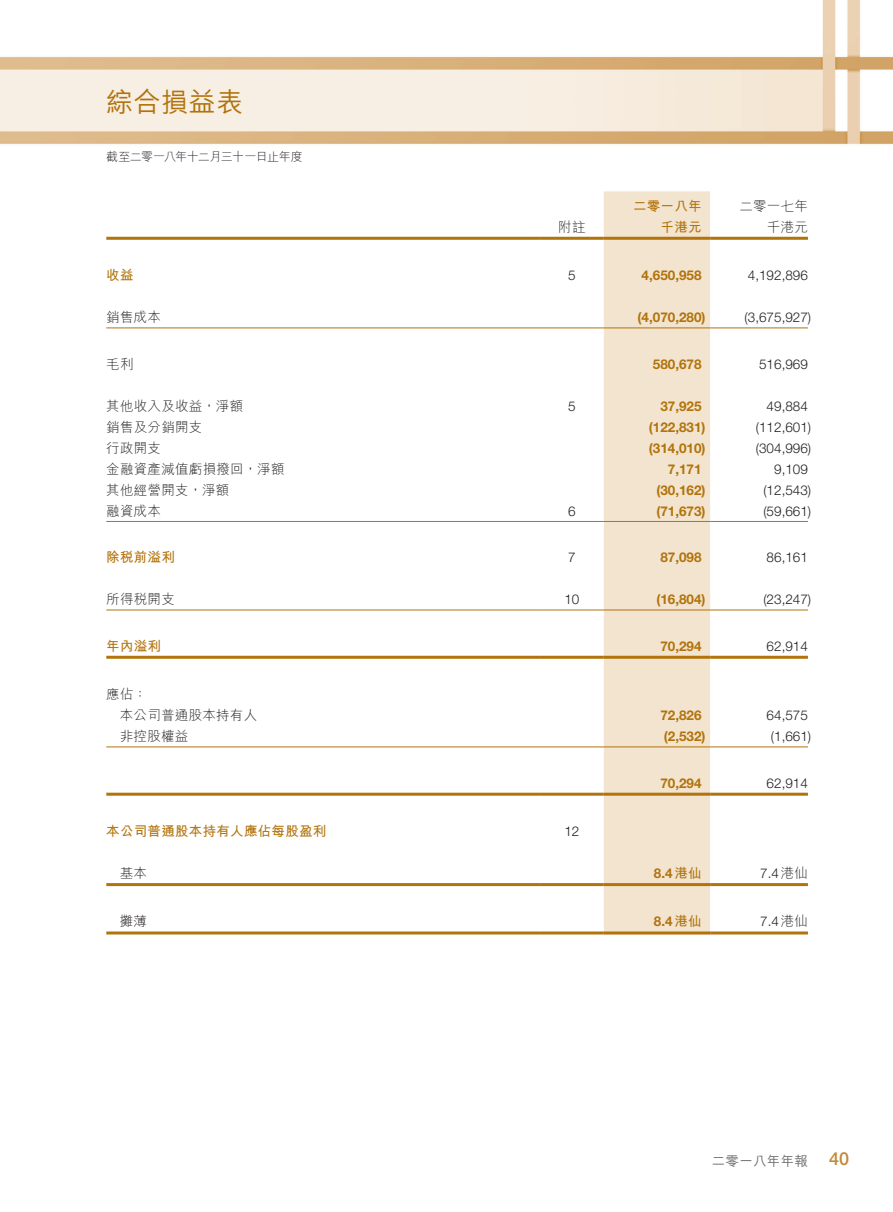
<style>
.page{position:relative;width:893px;height:1212px;background:#fff}
.page>*{position:absolute;margin:0;border:0;box-sizing:border-box;transform-origin:0 0}
.t1{font:500 27px "M Hei HK";letter-spacing:.02em;color:#b2730b}
.t2{font:500 18px "Helvetica Neue LT Std";color:#c28a39}
._50_Table_txt{font:300 13.5px "Helvetica Neue LT Std";color:#231f20}
._50_Table_txt-2{font:700 13.5px "Helvetica Neue LT Std";color:#b2730b}
._50_Table_txt-3{font:300 13.5px "M Hei HK";letter-spacing:.02em;color:#231f20}
._50_Table_txt-4{font:700 13.5px "M Hei HK";letter-spacing:.02em;color:#b2730b}
.t3{font:500 13.5px "M Hei HK";letter-spacing:.02em;color:#6c6d70}
.t4{font:300 12px "M Hei HK";letter-spacing:-.045em;color:#231f20}
.s1{font-family:"M Hei HK"}
</style>
<div class="page">
<img style="left:0;top:0;width:893px;height:329px">
<div style="left:604px;top:191px;width:106px;height:740px;background:#f2e4cf"></div>
<hr style="left:106px;top:237px;width:434px;height:3px;background:#b2730b">
<hr style="left:540px;top:237px;width:64px;height:3px;background:#b2730b">
<hr style="left:604px;top:237px;width:106px;height:3px;background:#b2730b">
<hr style="left:710px;top:237px;width:98px;height:3px;background:#b2730b">
<hr style="left:106px;top:327px;width:434px;height:1px;background:#b2730b">
<hr style="left:540px;top:327px;width:64px;height:1px;background:#b2730b">
<hr style="left:604px;top:327px;width:106px;height:1px;background:#b2730b">
<hr style="left:710px;top:327px;width:98px;height:1px;background:#b2730b">
<hr style="left:106px;top:521px;width:434px;height:1px;background:#b2730b">
<hr style="left:540px;top:521px;width:64px;height:1px;background:#b2730b">
<hr style="left:604px;top:521px;width:106px;height:1px;background:#b2730b">
<hr style="left:710px;top:521px;width:98px;height:1px;background:#b2730b">
<hr style="left:106px;top:610px;width:434px;height:1px;background:#b2730b">
<hr style="left:540px;top:610px;width:64px;height:1px;background:#b2730b">
<hr style="left:604px;top:610px;width:106px;height:1px;background:#b2730b">
<hr style="left:710px;top:610px;width:98px;height:1px;background:#b2730b">
<hr style="left:106px;top:656px;width:434px;height:3px;background:#b2730b">
<hr style="left:540px;top:656px;width:64px;height:3px;background:#b2730b">
<hr style="left:604px;top:656px;width:106px;height:3px;background:#b2730b">
<hr style="left:710px;top:656px;width:98px;height:3px;background:#b2730b">
<hr style="left:106px;top:746px;width:434px;height:1px;background:#b2730b">
<hr style="left:540px;top:746px;width:64px;height:1px;background:#b2730b">
<hr style="left:604px;top:746px;width:106px;height:1px;background:#b2730b">
<hr style="left:710px;top:746px;width:98px;height:1px;background:#b2730b">
<hr style="left:106px;top:793px;width:434px;height:3px;background:#b2730b">
<hr style="left:540px;top:793px;width:64px;height:3px;background:#b2730b">
<hr style="left:604px;top:793px;width:106px;height:3px;background:#b2730b">
<hr style="left:710px;top:793px;width:98px;height:3px;background:#b2730b">
<hr style="left:106px;top:883px;width:434px;height:3px;background:#b2730b">
<hr style="left:540px;top:883px;width:64px;height:3px;background:#b2730b">
<hr style="left:604px;top:883px;width:106px;height:3px;background:#b2730b">
<hr style="left:710px;top:883px;width:98px;height:3px;background:#b2730b">
<hr style="left:106px;top:931px;width:434px;height:3px;background:#b2730b">
<hr style="left:540px;top:931px;width:64px;height:3px;background:#b2730b">
<hr style="left:604px;top:931px;width:106px;height:3px;background:#b2730b">
<hr style="left:710px;top:931px;width:98px;height:3px;background:#b2730b">
<p class="t1" style="left:106px;top:83px;width:139px">綜合損益表</p>
<p class="t4" style="left:106px;top:150px;width:198px">截至二零一八年十二月三十一日止年度</p>
<p class="_50_Table_txt-4" style="left:633px;top:196px;width:70px">二零一八年</p>
<p class="_50_Table_txt-3" style="left:739px;top:199px;width:70px">二零一七年</p>
<p class="_50_Table_txt-3" style="left:558px;top:220px;width:29px">附註</p>
<p class="_50_Table_txt-4" style="left:661px;top:217px;width:43px">千港元</p>
<p class="_50_Table_txt-3" style="left:767px;top:220px;width:43px">千港元</p>
<p class="_50_Table_txt-4" style="left:106px;top:265px;width:29px">收益</p>
<p class="_50_Table_txt" style="left:568px;top:267px;width:9px">5</p>
<p class="_50_Table_txt-2" style="left:642px;top:267px;width:62px">4,650,958</p>
<p class="_50_Table_txt" style="left:748px;top:267px;width:62px">4,192,896</p>
<p class="_50_Table_txt-3" style="left:106px;top:310px;width:56px">銷售成本</p>
<p class="_50_Table_txt-2" style="left:638px;top:309px;width:70px">)4,070,280(</p>
<p class="_50_Table_txt" style="left:745px;top:309px;width:68px">)3,675,927(</p>
<p class="_50_Table_txt-3" style="left:106px;top:357px;width:29px">毛利</p>
<p class="_50_Table_txt-2" style="left:653px;top:355px;width:50px">580,678</p>
<p class="_50_Table_txt" style="left:759px;top:355px;width:50px">516,969</p>
<p class="_50_Table_txt-3" style="left:106px;top:399px;width:138px">其他收入及收益，淨額</p>
<p class="_50_Table_txt" style="left:568px;top:397px;width:9px">5</p>
<p class="_50_Table_txt-2" style="left:660px;top:397px;width:43px">37,925</p>
<p class="_50_Table_txt" style="left:767px;top:397px;width:43px">49,884</p>
<p class="_50_Table_txt-3" style="left:106px;top:420px;width:98px">銷售及分銷開支</p>
<p class="_50_Table_txt-2" style="left:649px;top:418px;width:58px">)122,831(</p>
<p class="_50_Table_txt" style="left:756px;top:418px;width:57px">)112,601(</p>
<p class="_50_Table_txt-3" style="left:106px;top:441px;width:56px">行政開支</p>
<p class="_50_Table_txt-2" style="left:649px;top:439px;width:58px">)314,010(</p>
<p class="_50_Table_txt" style="left:756px;top:439px;width:57px">)304,996(</p>
<p class="_50_Table_txt-3" style="left:106px;top:462px;width:180px">金融資產減值虧損撥回，淨額</p>
<p class="_50_Table_txt-2" style="left:668px;top:460px;width:35px">7,171</p>
<p class="_50_Table_txt" style="left:774px;top:460px;width:35px">9,109</p>
<p class="_50_Table_txt-3" style="left:106px;top:483px;width:125px">其他經營開支，淨額</p>
<p class="_50_Table_txt-2" style="left:656px;top:481px;width:51px">)30,162(</p>
<p class="_50_Table_txt" style="left:763px;top:481px;width:49px">)12,543(</p>
<p class="_50_Table_txt-3" style="left:106px;top:504px;width:56px">融資成本</p>
<p class="_50_Table_txt" style="left:568px;top:502px;width:9px">6</p>
<p class="_50_Table_txt-2" style="left:656px;top:502px;width:51px">)71,673(</p>
<p class="_50_Table_txt" style="left:763px;top:502px;width:49px">)59,661(</p>
<p class="_50_Table_txt-4" style="left:106px;top:547px;width:70px">除稅前溢利</p>
<p class="_50_Table_txt" style="left:568px;top:549px;width:9px">7</p>
<p class="_50_Table_txt-2" style="left:660px;top:549px;width:43px">87,098</p>
<p class="_50_Table_txt" style="left:767px;top:549px;width:43px">86,161</p>
<p class="_50_Table_txt-3" style="left:106px;top:592px;width:70px">所得稅開支</p>
<p class="_50_Table_txt" style="left:564px;top:591px;width:17px">10</p>
<p class="_50_Table_txt-2" style="left:656px;top:591px;width:51px">)16,804(</p>
<p class="_50_Table_txt" style="left:763px;top:591px;width:49px">)23,247(</p>
<p class="_50_Table_txt-4" style="left:106px;top:636px;width:56px">年內溢利</p>
<p class="_50_Table_txt-3" style="left:106px;top:687px;width:42px">應佔：</p>
<p class="_50_Table_txt-2" style="left:660px;top:637px;width:43px">70,294</p>
<p class="_50_Table_txt" style="left:767px;top:638px;width:43px">62,914</p>
<p class="_50_Table_txt-3" style="left:120px;top:708px;width:139px">本公司普通股本持有人</p>
<p class="_50_Table_txt-2" style="left:660px;top:707px;width:43px">72,826</p>
<p class="_50_Table_txt" style="left:767px;top:707px;width:43px">64,575</p>
<p class="_50_Table_txt-3" style="left:120px;top:729px;width:70px">非控股權益</p>
<p class="_50_Table_txt-2" style="left:664px;top:728px;width:43px">)2,532(</p>
<p class="_50_Table_txt" style="left:771px;top:728px;width:42px">)1,661(</p>
<p class="_50_Table_txt-2" style="left:660px;top:774px;width:43px">70,294</p>
<p class="_50_Table_txt" style="left:767px;top:774px;width:43px">62,914</p>
<p class="_50_Table_txt-4" style="left:106px;top:821px;width:222px">本公司普通股本持有人應佔每股盈利</p>
<p class="_50_Table_txt" style="left:564px;top:823px;width:17px">12</p>
<p class="_50_Table_txt-3" style="left:120px;top:866px;width:29px">基本</p>
<p class="_50_Table_txt-2" style="left:654px;top:865px;width:49px">8.4 <span class="s1">港仙</span></p>
<p class="_50_Table_txt" style="left:760px;top:865px;width:49px">7.4 <span class="s1">港仙</span></p>
<p class="_50_Table_txt-3" style="left:120px;top:914px;width:29px">攤薄</p>
<p class="_50_Table_txt-2" style="left:654px;top:913px;width:49px">8.4 <span class="s1">港仙</span></p>
<p class="_50_Table_txt" style="left:760px;top:913px;width:49px">7.4 <span class="s1">港仙</span></p>
<p class="t3" style="left:712px;top:1151px;width:98px">二零一八年年報</p>
<p class="t2" style="left:829px;top:1148px;width:22px">40</p>
</div>
